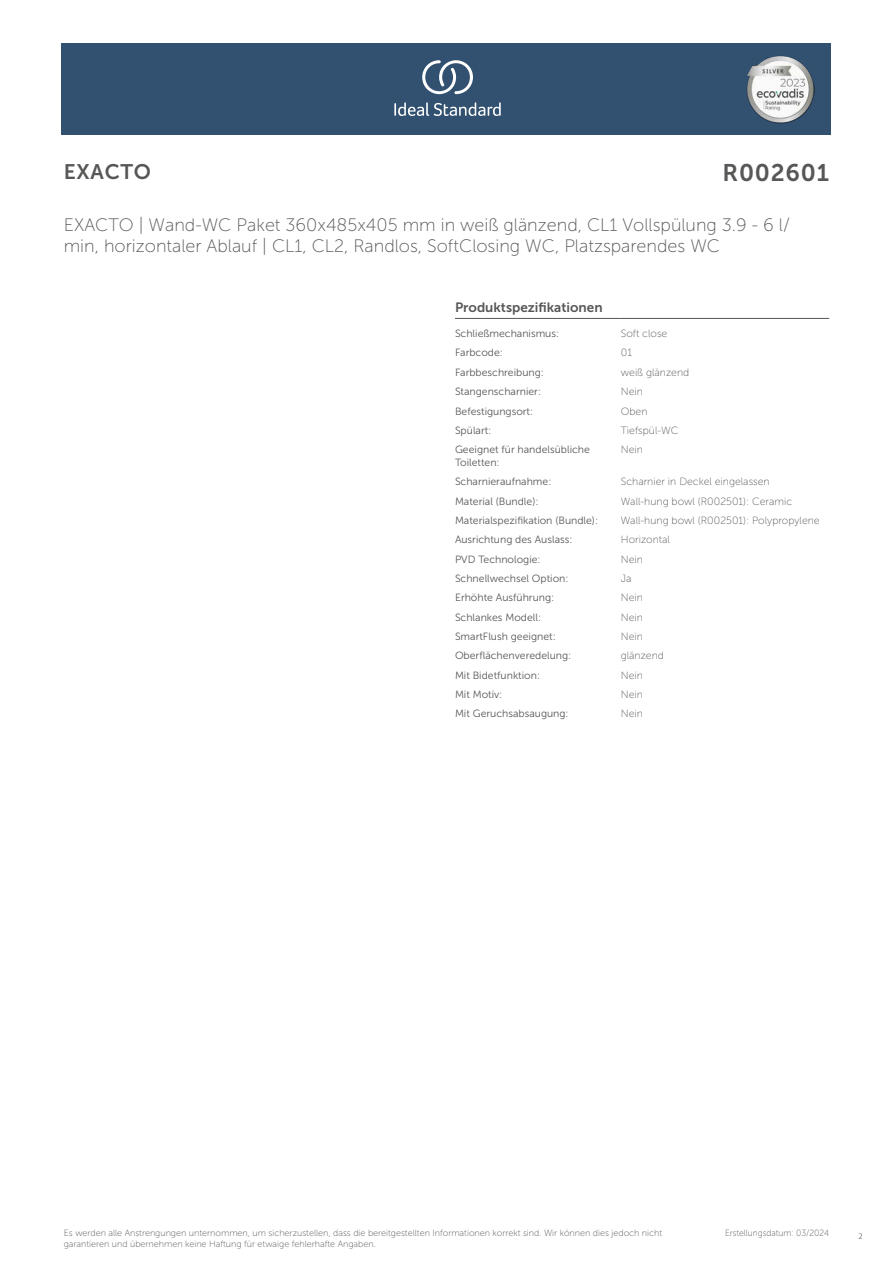
<style>
.page{position:relative;width:893px;height:1263px;background:#fff}
.page>*{position:absolute;margin:0;border:0;box-sizing:border-box;transform-origin:0 0}
.t1{font:24px "Museo Sans 700";letter-spacing:.035em;color:#575756}
.t2{font:21px "Museo Sans 700";letter-spacing:.035em;color:#575756}
.t3{font:18px/21.6px "Museo Sans 100";color:#575756}
.t4{font:13.5px "Museo Sans 700";color:#575756}
.t5{font:10.5px/12.6px "Museo Sans 300";color:#575756}
.t6{font:10.5px "Museo Sans 100";color:#575756}
.t7{font:9px/10.8px "Museo Sans 100";color:#575756}
.t8{font:9px "Museo Sans 100";color:#575756;scale:.95 1}
.t9{font:300 9px "Calibri";color:#575756;scale:.95 1}
</style>
<div class="page">
<div style="left:62px;top:43px;width:769px;height:91px;background:#325070"></div>
<hr style="left:455px;top:318px;width:166px;height:1px;background:#575756">
<hr style="left:621px;top:318px;width:208px;height:1px;background:#575756">
<svg style="left:394px;top:102px;width:107px;height:14px"></svg>
<svg style="left:422px;top:60px;width:51px;height:34px"></svg>
<img style="left:746px;top:56px;width:68px;height:67px">
<h2 class="t2" style="left:64px;top:160px;width:89px">EXACTO</h2>
<h1 class="t1" style="left:722px;top:160px;width:108px">R002601</h1>
<h3 class="t3" style="left:64px;top:214px;width:728px">EXACTO | Wand-WC Paket 360x485x405 mm in weiß glänzend, CL1 Vollspülung 3.9 - 6 l/ min, horizontaler Ablauf | CL1, CL2, Randlos, SoftClosing WC, Platzsparendes WC</h3>
<p class="t4" style="left:455px;top:300px;width:149px">Produktspezifikationen</p>
<p class="t5" style="left:455px;top:327px;width:106px">Schließmechanismus:</p>
<p class="t6" style="left:621px;top:328px;width:48px">Soft close</p>
<p class="t5" style="left:455px;top:347px;width:49px">Farbcode:</p>
<p class="t6" style="left:621px;top:347px;width:13px">01</p>
<p class="t5" style="left:455px;top:366px;width:90px">Farbbeschreibung:</p>
<p class="t6" style="left:621px;top:367px;width:70px">weiß glänzend</p>
<p class="t5" style="left:455px;top:385px;width:88px">Stangenscharnier:</p>
<p class="t6" style="left:621px;top:386px;width:24px">Nein</p>
<p class="t5" style="left:455px;top:405px;width:80px">Befestigungsort:</p>
<p class="t6" style="left:621px;top:405px;width:28px">Oben</p>
<p class="t5" style="left:455px;top:424px;width:38px">Spülart:</p>
<p class="t6" style="left:621px;top:425px;width:59px">Tiefspül-WC</p>
<p class="t5" style="left:455px;top:443px;width:136px">Geeignet für handelsübliche<br>Toiletten:</p>
<p class="t6" style="left:621px;top:444px;width:24px">Nein</p>
<p class="t5" style="left:455px;top:475px;width:98px">Scharnieraufnahme:</p>
<p class="t6" style="left:621px;top:476px;width:150px">Scharnier in Deckel eingelassen</p>
<p class="t5" style="left:455px;top:495px;width:85px">Material (Bundle):</p>
<p class="t6" style="left:621px;top:495px;width:173px">Wall-hung bowl (R002501): Ceramic</p>
<p class="t5" style="left:455px;top:514px;width:145px">Materialspezifikation (Bundle):</p>
<p class="t6" style="left:621px;top:515px;width:200px">Wall-hung bowl (R002501): Polypropylene</p>
<p class="t5" style="left:455px;top:533px;width:119px">Ausrichtung des Auslass:</p>
<p class="t6" style="left:621px;top:534px;width:51px">Horizontal</p>
<p class="t5" style="left:455px;top:553px;width:87px">PVD Technologie:</p>
<p class="t6" style="left:621px;top:553px;width:24px">Nein</p>
<p class="t5" style="left:455px;top:572px;width:115px">Schnellwechsel Option:</p>
<p class="t6" style="left:621px;top:573px;width:12px">Ja</p>
<p class="t5" style="left:455px;top:591px;width:101px">Erhöhte Ausführung:</p>
<p class="t6" style="left:621px;top:592px;width:24px">Nein</p>
<p class="t5" style="left:455px;top:611px;width:88px">Schlankes Modell:</p>
<p class="t6" style="left:621px;top:611px;width:24px">Nein</p>
<p class="t5" style="left:455px;top:630px;width:102px">SmartFlush geeignet:</p>
<p class="t6" style="left:621px;top:631px;width:24px">Nein</p>
<p class="t5" style="left:455px;top:649px;width:118px">Oberflächenveredelung:</p>
<p class="t6" style="left:621px;top:650px;width:45px">glänzend</p>
<p class="t5" style="left:455px;top:669px;width:87px">Mit Bidetfunktion:</p>
<p class="t6" style="left:621px;top:669px;width:24px">Nein</p>
<p class="t5" style="left:455px;top:688px;width:49px">Mit Motiv:</p>
<p class="t6" style="left:621px;top:689px;width:24px">Nein</p>
<p class="t5" style="left:455px;top:708px;width:115px">Mit Geruchsabsaugung:</p>
<p class="t6" style="left:621px;top:708px;width:24px">Nein</p>
<p class="t7" style="left:64px;top:1227px;width:600px">Es werden alle Anstrengungen unternommen, um sicherzustellen, dass die bereitgestellten Informationen korrekt sind. Wir können dies jedoch nicht garantieren und übernehmen keine Haftung für etwaige fehlerhafte Angaben.</p>
<p class="t8" style="left:725px;top:1228px;width:111px">Erstellungsdatum: 03/2024</p>
<p class="t9" style="left:858px;top:1230px;width:6px">2</p>
</div>
